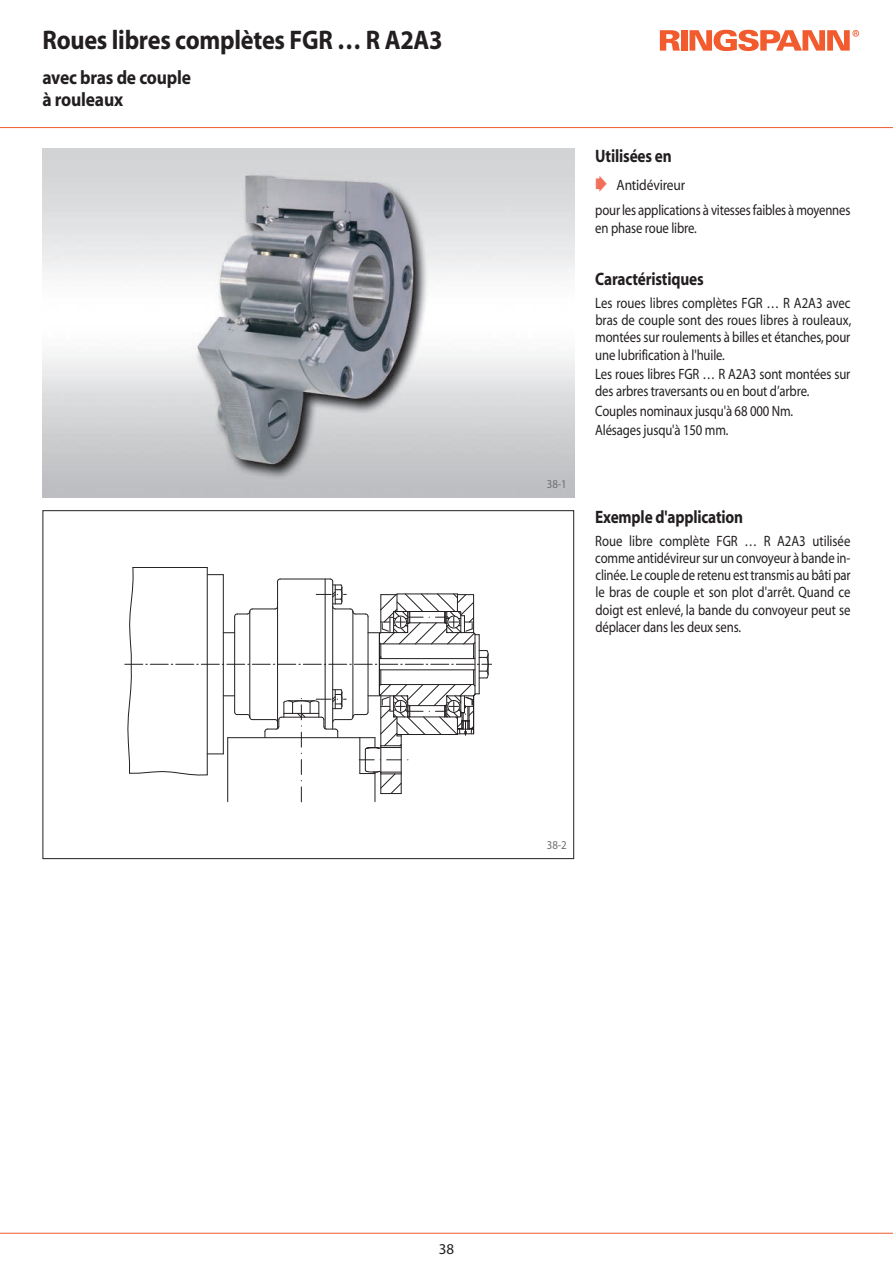
<style>
.page{position:relative;width:893px;height:1263px;background:#fff}
.page>*{position:absolute;margin:0;border:0;box-sizing:border-box;transform-origin:0 0}
.t1{font:700 27px "Myriad";letter-spacing:-.01em;color:#231f20;scale:.9 1}
.t2{font:700 19.5px/22.2px "Myriad";letter-spacing:-.01em;color:#231f20;scale:.9 1}
.t3{font:700 18px "Myriad";letter-spacing:-.01em;color:#231f20;scale:.85 1}
.t4{font:15px/17.2px "Myriad";letter-spacing:-.01em;color:#231f20;text-align:justify;scale:.85 1}
.t5{font:15px/24.5px "Myriad";letter-spacing:-.01em;color:#231f20;scale:.9 1}
.t6{font:15px "Myriad";letter-spacing:-.01em;color:#231f20}
.t7{font:12px "Myriad";color:#6c6d70;scale:.9 1}
.s1{color:#f26f5a}
</style>
<div class="page">
<svg style="left:125px;top:567px;width:367px;height:235px"></svg>
<img style="left:42px;top:149px;width:532px;height:348px">
<hr style="left:0;top:127px;width:893px;height:1px;background:#f15b2e">
<hr style="left:0;top:1233px;width:893px;height:1px;background:#f15b2e">
<svg style="left:660px;top:30px;width:20px;height:21px"></svg>
<div style="left:681px;top:30px;width:6px;height:21px;background:#f15b2e"></div>
<svg style="left:689px;top:30px;width:170px;height:21px"></svg>
<p class="t1" style="left:43px;top:30px;width:446px">Roues libres complètes FGR … R A2A3</p>
<p class="t2" style="left:43px;top:68px;width:167px">avec bras de couple à rouleaux</p>
<p class="t7" style="left:547px;top:479px;width:23px">38-1</p>
<p class="t3" style="left:595px;top:149px;width:91px">Utilisées en</p>
<p class="t5" style="left:595px;top:175px;width:285px"><span class="s1">➧</span> Antidévireur<br>pour les applications à vitesses faibles à moyennes</p>
<p class="t4" style="left:595px;top:220px;width:121px">en phase roue libre.</p>
<p class="t3" style="left:595px;top:272px;width:129px">Caractéristiques</p>
<p class="t4" style="left:595px;top:295px;width:303px">Les roues libres complètes FGR … R A2A3 avec bras de couple sont des roues libres à rouleaux, montées sur roulements à billes et étanches, pour une lubrification à l'huile.</p>
<p class="t4" style="left:595px;top:367px;width:302px">Les roues libres FGR … R A2A3 sont montées sur des arbres traversants ou en bout d’arbre.</p>
<p class="t4" style="left:595px;top:402px;width:234px;line-height:19.4px">Couples nominaux jusqu'à 68 000 Nm.<br>Alésages jusqu'à 150 mm.</p>
<p class="t3" style="left:595px;top:510px;width:175px">Exemple d'application</p>
<p class="t4" style="left:595px;top:533px;width:302px">Roue libre complète FGR … R A2A3 utilisée comme antidévireur sur un convoyeur à bande in&shy;clinée. Le couple de retenu est transmis au bâti par le bras de couple et son plot d'arrêt. Quand ce doigt est enlevé, la bande du convoyeur peut se déplacer dans les deux sens.</p>
<p class="t7" style="left:547px;top:841px;width:23px">38-2</p>
<p class="t6" style="left:439px;top:1243px;width:17px">38</p>
</div>
